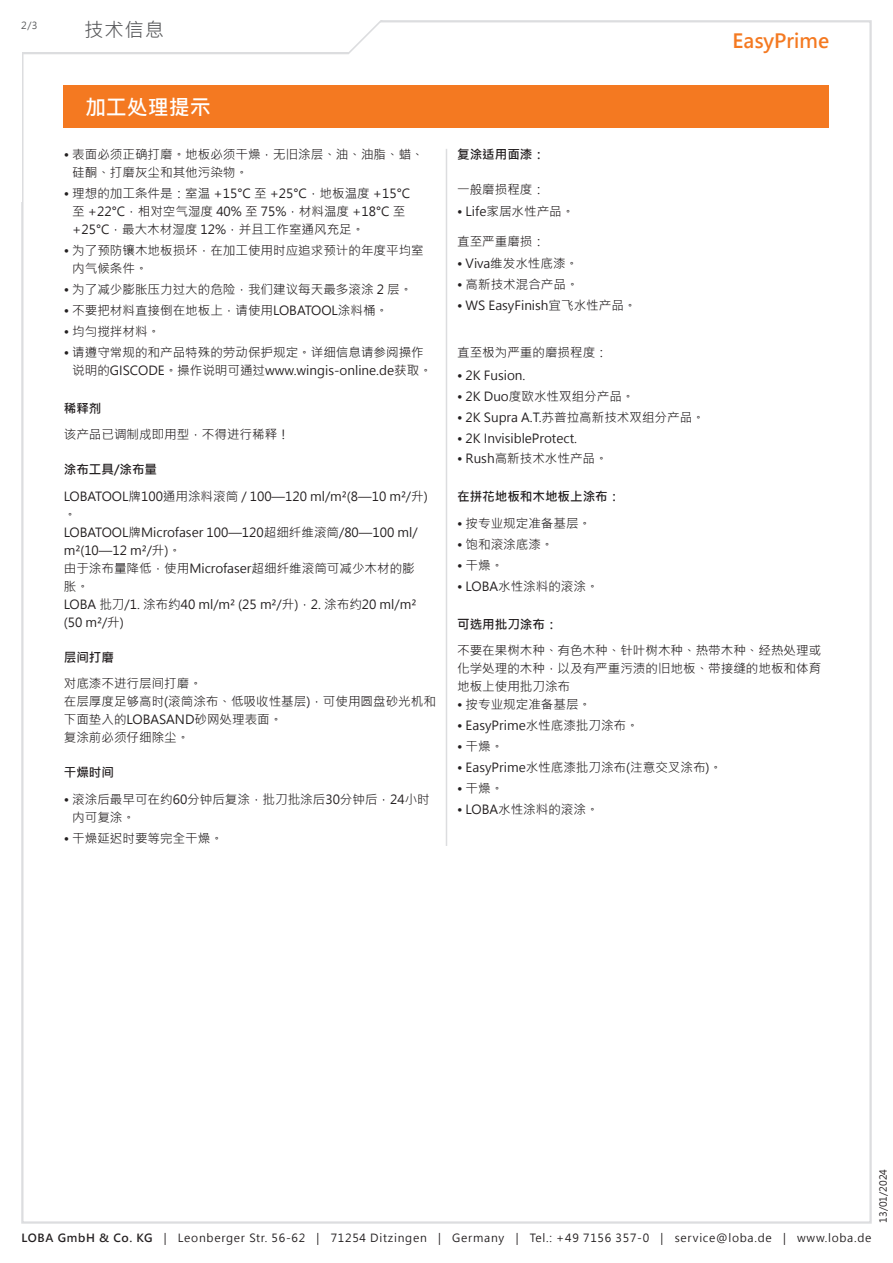
<style>
.page{position:relative;width:893px;height:1263px;background:#fff}
.page>*{position:absolute;margin:0;border:0;box-sizing:border-box;transform-origin:0 0}
.Abschnitt{font:700 20.85px "Microsoft Jheng Hei";color:#fff}
.t1{font:700 19.5px "Microsoft Jheng Hei";color:#f47921}
.t2{font:19.5px "Microsoft Jheng Hei";color:#57585a}
.Text{font:12.6px/18px "Microsoft Jheng Hei";color:#231f20}
.t3{font:700 12.6px "Microsoft Jheng Hei";color:#231f20}
.t4{font:11.25px "Microsoft Jheng Hei";letter-spacing:.065em;color:#231f20}
.t5{font:9.75px "Microsoft Jheng Hei";color:#231f20}
.t6{font:9.75px "Microsoft Jheng Hei";color:#57585a}
.s1{font-weight:700}
</style>
<div class="page">
<svg style="left:22px;top:20px;width:410px;height:35px"></svg>
<div style="left:64px;top:85px;width:765px;height:43px;background:#f47921"></div>
<hr style="left:446px;top:149px;width:1px;height:697px;background:#dcdddf">
<p class="t6" style="left:21px;top:19px;width:18px">2/3</p>
<h2 class="t2" style="left:84px;top:17px;width:82px">技术信息</h2>
<p class="Abschnitt" style="left:85px;top:94px;width:127px">加工处理提示</p>
<p class="Text" style="left:72px;top:145px;width:353px;text-indent:-9px">• 表面必须正确打磨。地板必须干燥，无旧涂层、油、油脂、蜡、硅酮、打磨灰尘和其他污染物。</p>
<p class="Text" style="left:72px;top:184px;width:339px;text-indent:-9px">• 理想的加工条件是：室温 +15°C 至 +25°C，地板温度 +15°C至 +22°C，相对空气湿度 40% 至 75%，材料温度 +18°C 至+25°C，最大木材湿度 12%，并且工作室通风充足。</p>
<p class="Text" style="left:72px;top:241px;width:353px;text-indent:-9px">• 为了预防镶木地板损坏，在加工使用时应追求预计的年度平均室内气候条件。</p>
<p class="Text" style="left:64px;top:280px;width:350px">• 为了减少膨胀压力过大的危险，我们建议每天最多滚涂 2 层。</p>
<p class="Text" style="left:64px;top:301px;width:326px">• 不要把材料直接倒在地板上，请使用LOBATOOL涂料桶。</p>
<p class="Text" style="left:64px;top:322px;width:98px">• 均匀搅拌材料。</p>
<p class="Text" style="left:72px;top:343px;width:361px;text-indent:-9px">• 请遵守常规的和产品特殊的劳动保护规定。详细信息请参阅操作说明的GISCODE。操作说明可通过www.wingis-online.de获取。</p>
<p class="t3" style="left:64px;top:400px;width:39px">稀释剂</p>
<p class="Text" style="left:64px;top:426px;width:227px">该产品已调制成即用型，不得进行稀释！</p>
<p class="t3" style="left:64px;top:462px;width:95px">涂布工具/涂布量</p>
<p class="Text" style="left:64px;top:487px;width:365px">LOBATOOL牌100通用涂料滚筒 / 100—120 ml/m²(8—10 m²/升)。</p>
<p class="Text" style="left:64px;top:523px;width:355px">LOBATOOL牌Microfaser 100—120超细纤维滚筒/80—100 ml/ m²(10—12 m²/升)。</p>
<p class="Text" style="left:64px;top:559px;width:353px">由于涂布量降低，使用Microfaser超细纤维滚筒可减少木材的膨胀。</p>
<p class="Text" style="left:64px;top:595px;width:354px">LOBA 批刀/1. 涂布约40 ml/m² (25 m²/升)，2. 涂布约20 ml/m² (50 m²/升)</p>
<p class="t3" style="left:64px;top:649px;width:52px">层间打磨</p>
<p class="Text" style="left:64px;top:675px;width:140px">对底漆不进行层间打磨。</p>
<p class="Text" style="left:64px;top:693px;width:374px">在层厚度足够高时(滚筒涂布、低吸收性基层)，可使用圆盘砂光机和下面垫入的LOBASAND砂网处理表面。</p>
<p class="Text" style="left:64px;top:729px;width:127px">复涂前必须仔细除尘。</p>
<p class="t3" style="left:64px;top:765px;width:52px">干燥时间</p>
<p class="Text" style="left:72px;top:790px;width:359px;text-indent:-9px">• 滚涂后最早可在约60分钟后复涂，批刀批涂后30分钟后，24小时内可复涂。</p>
<p class="Text" style="left:64px;top:829px;width:161px">• 干燥延迟时要等完全干燥。</p>
<h2 class="t1" style="left:732px;top:28px;width:98px">EasyPrime</h2>
<p class="t3" style="left:457px;top:146px;width:89px">复涂适用面漆：</p>
<p class="Text" style="left:457px;top:180px;width:89px">一般磨损程度：</p>
<p class="Text" style="left:457px;top:202px;width:119px">• Life家居水性产品。</p>
<p class="Text" style="left:457px;top:232px;width:89px">直至严重磨损：</p>
<p class="Text" style="left:457px;top:254px;width:123px">• Viva维发水性底漆。</p>
<p class="Text" style="left:457px;top:275px;width:123px">• 高新技术混合产品。</p>
<p class="Text" style="left:457px;top:296px;width:181px">• WS EasyFinish宜飞水性产品。</p>
<p class="Text" style="left:457px;top:344px;width:152px">直至极为严重的磨损程度：</p>
<p class="Text" style="left:457px;top:366px;width:70px">• 2K Fusion.</p>
<p class="Text" style="left:457px;top:387px;width:179px">• 2K Duo度欧水性双组分产品。</p>
<p class="Text" style="left:457px;top:408px;width:249px">• 2K Supra A.T.苏普拉高新技术双组分产品。</p>
<p class="Text" style="left:457px;top:429px;width:122px">• 2K InvisibleProtect.</p>
<p class="Text" style="left:457px;top:450px;width:152px">• Rush高新技术水性产品。</p>
<p class="t3" style="left:457px;top:489px;width:165px">在拼花地板和木地板上涂布：</p>
<p class="Text" style="left:457px;top:514px;width:136px">• 按专业规定准备基层。</p>
<p class="Text" style="left:457px;top:535px;width:98px">• 饱和滚涂底漆。</p>
<p class="Text" style="left:457px;top:556px;width:48px">• 干燥。</p>
<p class="Text" style="left:457px;top:577px;width:143px">• LOBA水性涂料的滚涂。</p>
<p class="t3" style="left:457px;top:616px;width:102px">可选用批刀涂布：</p>
<p class="Text" style="left:457px;top:642px;width:366px;text-align:justify">不要在果树木种、有色木种、针叶树木种、热带木种、经热处理或化学处理的木种，以及有严重污渍的旧地板、带接缝的地板和体育地板上使用批刀涂布</p>
<p class="Text" style="left:457px;top:696px;width:136px">• 按专业规定准备基层。</p>
<p class="Text" style="left:457px;top:717px;width:183px">• EasyPrime水性底漆批刀涂布。</p>
<p class="Text" style="left:457px;top:738px;width:48px">• 干燥。</p>
<p class="Text" style="left:457px;top:759px;width:266px">• EasyPrime水性底漆批刀涂布(注意交叉涂布)。</p>
<p class="Text" style="left:457px;top:780px;width:48px">• 干燥。</p>
<p class="Text" style="left:457px;top:801px;width:143px">• LOBA水性涂料的滚涂。</p>
<p class="t4" style="left:22px;top:1231px;width:851px"><span class="s1">LOBA GmbH &amp; Co. KG</span> | Leonberger Str. 56-62 | 71254 Ditzingen | Germany | Tel.: +49 7156 357-0 | service@loba.de | www.loba.de</p>
<p class="t5" style="left:877px;top:1222px;width:55px;rotate:-90deg">13/01/2024</p>
</div>
